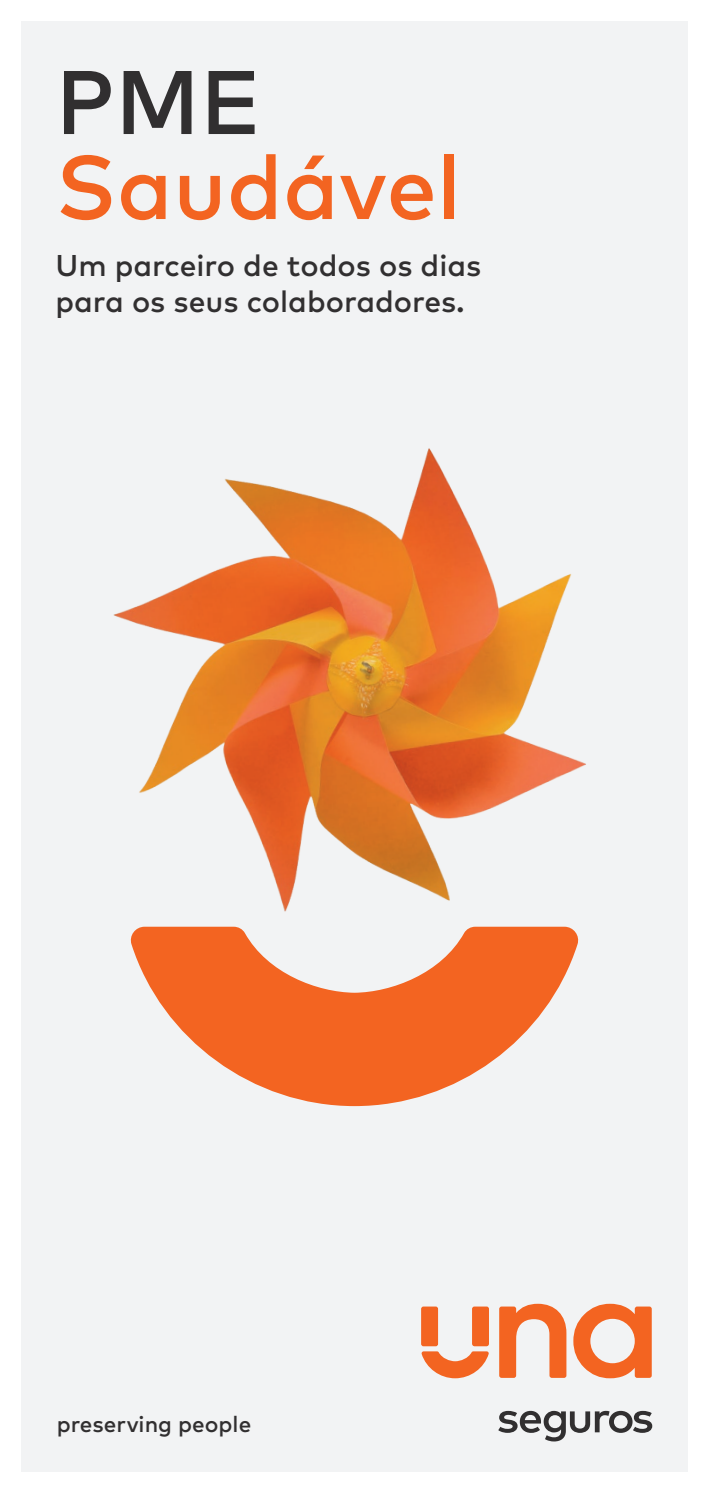
<style>
.page{position:relative;width:709px;height:1489px;background:#fff}
.page>*{position:absolute;margin:0;border:0;box-sizing:border-box;transform-origin:0 0}
.t1{font:500 90px "Mark Pro";color:#f36421}
.t2{font:500 90px "Mark Pro";color:#312f30}
.t3{font:500 30px/36px "Mark Pro";color:#312f30}
.t4{font:500 22.5px "Mark Pro";color:#312f30}
</style>
<div class="page">
<div style="left:21px;top:21px;width:666px;height:1450px;background:#f2f3f4"></div>
<svg style="left:498px;top:1410px;width:154px;height:31px"></svg>
<div style="left:472px;top:1306px;width:17px;height:40px;background:#f36421;border-radius:2px"></div>
<div style="left:421px;top:1306px;width:17px;height:40px;background:#f36421;border-radius:2px"></div>
<svg style="left:499px;top:1303px;width:67px;height:74px"></svg>
<svg style="left:421px;top:1351px;width:68px;height:27px"></svg>
<svg style="left:573px;top:1303px;width:78px;height:75px"></svg>
<svg style="left:130px;top:926px;width:449px;height:180px;fill:#f36421"></svg>
<img style="left:113px;top:448px;width:473px;height:464px">
<h1 class="t2" style="left:55px;top:34px;width:207px">PME</h1>
<h1 class="t1" style="left:55px;top:119px;width:407px">Saudável</h1>
<p class="t3" style="left:55px;top:245px;width:427px">Um parceiro de todos os dias para os seus colaboradores.</p>
<p class="t4" style="left:57px;top:1407px;width:196px">preserving people</p>
</div>
